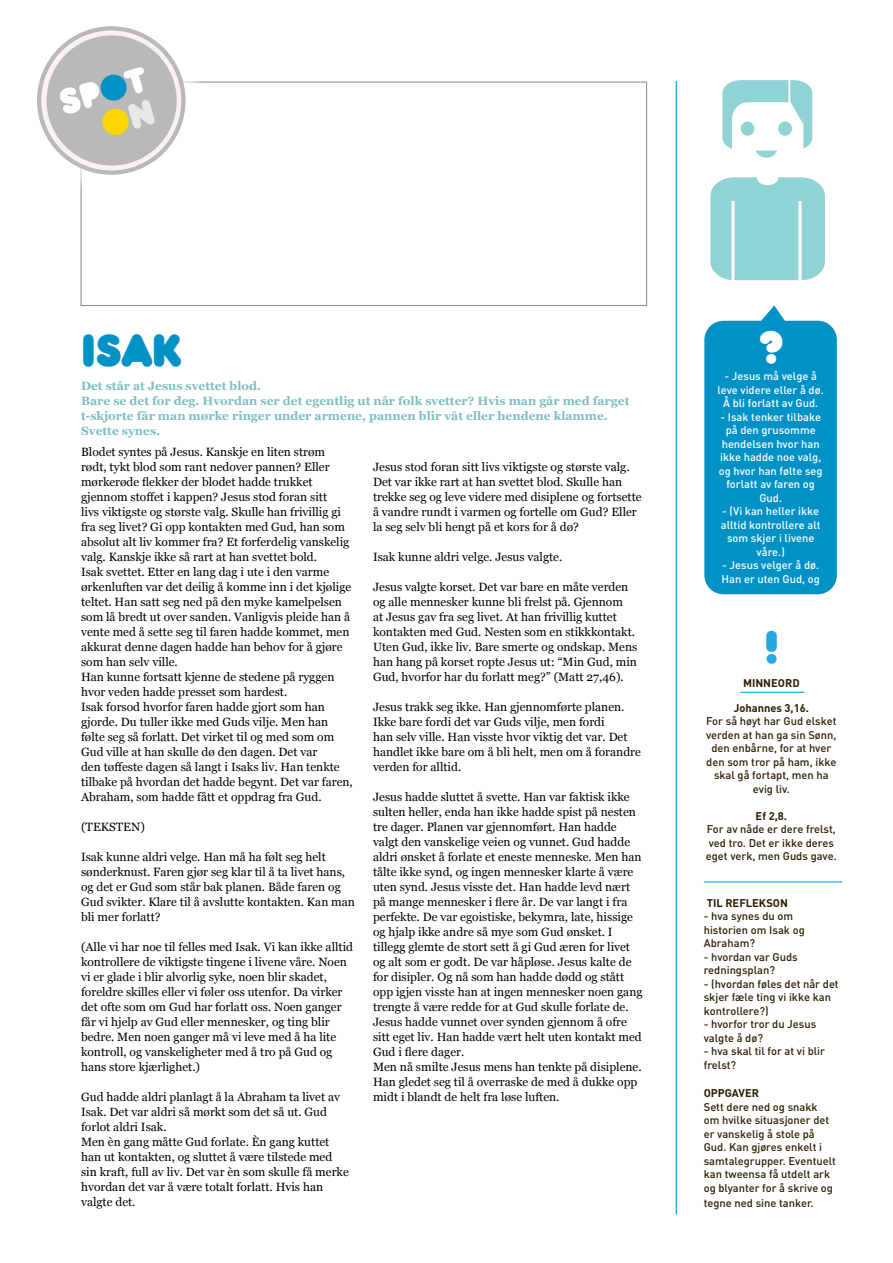
<style>
.page{position:relative;width:893px;height:1263px;background:#fff}
.page>*{position:absolute;margin:0;border:0;box-sizing:border-box;transform-origin:0 0}
.t1{font:48px "RNSBARUTABLACK";color:#26a8e0}
.t2{font:48px "RNSBARUTABLACK";color:#fff}
.t3{font:47.25px "RNSBARUTABLACK";color:#0092c7}
.t4{font:12px/15px "Georgia";color:#000}
.t5{font:700 12px/15px "Georgia";color:#7dbfc0}
.t6{font:500 11.1px/13.5px "DIN";color:#2b1f00}
.t7{font:500 11.1px/13.5px "DIN";color:#fff;text-align:center}
.t8{font:700 11.1px "DIN";color:#2b1f00}
</style>
<div class="page">
<div style="left:704px;top:321px;width:133px;height:273px;background:#0092c7;border-radius:19px"></div>
<div style="left:81px;top:82px;width:566px;height:224px;border:1px solid #8c8986"></div>
<hr style="left:676px;top:81px;width:1px;height:1133px;background:#26a8e0">
<hr style="left:741px;top:692px;width:63px;height:1px;background:#26a8e0">
<svg style="left:750px;top:305px;width:46px;height:16px"></svg>
<div style="left:14px;top:3px;width:194px;height:195px;background:#fff"></div>
<svg style="left:37px;top:26px;width:149px;height:149px"></svg>
<hr style="left:704px;top:881px;width:138px;height:1px;background:#26a8e0">
<svg style="left:710px;top:177px;width:115px;height:103px;background:#95d5d6"></svg>
<div style="left:757px;top:171px;width:21px;height:14px;background:#fff;border-radius:50%"></div>
<svg style="left:722px;top:80px;width:90px;height:78px"></svg>
<hr style="left:788px;top:80px;width:2px;height:27px;background:#fff">
<svg style="left:731px;top:201px;width:4px;height:80px"></svg>
<hr style="left:798px;top:201px;width:3px;height:84px;background:#fff">
<h2 class="t3" style="left:81px;top:320px;width:102px">Isak</h2>
<p class="t5" style="left:81px;top:379px;width:550px">Det står at Jesus svettet blod.<br>Bare se det for deg. Hvordan ser det egentlig ut når folk svetter? Hvis man går med farget t-skjorte får man mørke ringer under armene, pannen blir våt eller hendene klamme.<br>Svette synes.</p>
<p class="t4" style="left:81px;top:444px;width:273px">Blodet syntes på Jesus. Kanskje en liten strøm rødt, tykt blod som rant nedover pannen? Eller mørkerøde flekker der blodet hadde trukket gjennom stoffet i kappen? Jesus stod foran sitt<br>livs viktigste og største valg. Skulle han frivillig gi fra seg livet? Gi opp kontakten med Gud, han som absolut alt liv kommer fra? Et forferdelig vanskelig valg. Kanskje ikke så rart at han svettet bold.<br>Isak svettet. Etter en lang dag i ute i den varme ørkenluften var det deilig å komme inn i det kjølige teltet. Han satt seg ned på den myke kamelpelsen som lå bredt ut over sanden. Vanligvis pleide han å vente med å sette seg til faren hadde kommet, men akkurat denne dagen hadde han behov for å gjøre som han selv ville.<br>Han kunne fortsatt kjenne de stedene på ryggen hvor veden hadde presset som hardest.<br>Isak forsod hvorfor faren hadde gjort som han gjorde. Du tuller ikke med Guds vilje. Men han følte seg så forlatt. Det virket til og med som om Gud ville at han skulle dø den dagen. Det var<br>den tøffeste dagen så langt i Isaks liv. Han tenkte tilbake på hvordan det hadde begynt. Det var faren, Abraham, som hadde fått et oppdrag fra Gud.</p>
<p class="t4" style="left:81px;top:819px;width:65px">(TEKSTEN)</p>
<p class="t4" style="left:81px;top:849px;width:275px">Isak kunne aldri velge. Han må ha følt seg helt sønderknust. Faren gjør seg klar til å ta livet hans, og det er Gud som står bak planen. Både faren og Gud svikter. Klare til å avslutte kontakten. Kan man bli mer forlatt?</p>
<p class="t4" style="left:81px;top:939px;width:274px">(Alle vi har noe til felles med Isak. Vi kan ikke alltid kontrollere de viktigste tingene i livene våre. Noen vi er glade i blir alvorlig syke, noen blir skadet, foreldre skilles eller vi føler oss utenfor. Da virker det ofte som om Gud har forlatt oss. Noen ganger får vi hjelp av Gud eller mennesker, og ting blir bedre. Men noen ganger må vi leve med å ha lite kontroll, og vanskeligheter med å tro på Gud og hans store kjærlighet.)</p>
<p class="t4" style="left:81px;top:1089px;width:269px">Gud hadde aldri planlagt å la Abraham ta livet av Isak. Det var aldri så mørkt som det så ut. Gud forlot aldri Isak.<br>Men èn gang måtte Gud forlate. Èn gang kuttet han ut kontakten, og sluttet å være tilstede med sin kraft, full av liv. Det var èn som skulle få merke hvordan det var å være totalt forlatt. Hvis han valgte det.</p>
<p class="t4" style="left:373px;top:459px;width:270px">Jesus stod foran sitt livs viktigste og største valg.<br>Det var ikke rart at han svettet blod. Skulle han trekke seg og leve videre med disiplene og fortsette å vandre rundt i varmen og fortelle om Gud? Eller la seg selv bli hengt på et kors for å dø?</p>
<p class="t4" style="left:373px;top:549px;width:191px">Isak kunne aldri velge. Jesus valgte.</p>
<p class="t4" style="left:373px;top:579px;width:266px">Jesus valgte korset. Det var bare en måte verden og alle mennesker kunne bli frelst på. Gjennom<br>at Jesus gav fra seg livet. At han frivillig kuttet kontakten med Gud. Nesten som en stikkkontakt.<br>Uten Gud, ikke liv. Bare smerte og ondskap. Mens han hang på korset ropte Jesus ut: “Min Gud, min Gud, hvorfor har du forlatt meg?” (Matt 27,46).</p>
<p class="t4" style="left:373px;top:699px;width:269px">Jesus trakk seg ikke. Han gjennomførte planen.<br>Ikke bare fordi det var Guds vilje, men fordi<br>han selv ville. Han visste hvor viktig det var. Det handlet ikke bare om å bli helt, men om å forandre verden for alltid.</p>
<p class="t4" style="left:373px;top:789px;width:271px">Jesus hadde sluttet å svette. Han var faktisk ikke sulten heller, enda han ikke hadde spist på nesten tre dager. Planen var gjennomført. Han hadde valgt den vanskelige veien og vunnet. Gud hadde aldri ønsket å forlate et eneste menneske. Men han tålte ikke synd, og ingen mennesker klarte å være uten synd. Jesus visste det. Han hadde levd nært på mange mennesker i flere år. De var langt i fra perfekte. De var egoistiske, bekymra, late, hissige og hjalp ikke andre så mye som Gud ønsket. I tillegg glemte de stort sett å gi Gud æren for livet og alt som er godt. De var håpløse. Jesus kalte de for disipler. Og nå som han hadde dødd og stått opp igjen visste han at ingen mennesker noen gang trengte å være redde for at Gud skulle forlate de.<br>Jesus hadde vunnet over synden gjennom å ofre sitt eget liv. Han hadde vært helt uten kontakt med Gud i flere dager.<br>Men nå smilte Jesus mens han tenkte på disiplene.<br>Han gledet seg til å overraske de med å dukke opp midt i blandt de helt fra løse luften.</p>
<h1 class="t2" style="left:760px;top:316px;width:24px">?</h1>
<p class="t7" style="left:718px;top:369px;width:108px">- Jesus må velge å leve videre eller å dø.<br>Å bli forlatt av Gud.</p>
<p class="t7" style="left:719px;top:409px;width:105px">- Isak tenker tilbake på den grusomme hendelsen hvor han ikke hadde noe valg, og hvor han følte seg forlatt av faren og<br>Gud.</p>
<p class="t7" style="left:721px;top:504px;width:101px">- (Vi kan heller ikke alltid kontrollere alt som skjer i livene våre.)</p>
<p class="t7" style="left:721px;top:558px;width:100px;text-align:left">- Jesus velger å dø.<br>Han er uten Gud, og</p>
<h1 class="t1" style="left:764px;top:616px;width:16px">!</h1>
<p class="t8" style="left:743px;top:675px;width:58px">MINNEORD</p>
<p class="t8" style="left:734px;top:700px;width:77px">JOHANNES 3,16.</p>
<p class="t6" style="left:706px;top:714px;width:132px;text-align:center">For så høyt har Gud elsket verden at han ga sin Sønn, den enbårne, for at hver den som tror på ham, ikke skal gå fortapt, men ha evig liv.</p>
<p class="t8" style="left:756px;top:808px;width:33px">EF 2,8.</p>
<p class="t6" style="left:706px;top:822px;width:132px">For av nåde er dere frelst, ved tro. Det er ikke deres eget verk, men Guds gave.</p>
<p class="t8" style="left:707px;top:896px;width:83px">TIL REFLEKSON</p>
<p class="t6" style="left:704px;top:909px;width:102px">- hva synes du om historien om Isak og<br>Abraham?</p>
<p class="t6" style="left:704px;top:950px;width:95px">- hvordan var Guds redningsplan?</p>
<p class="t6" style="left:704px;top:977px;width:136px">- (hvordan føles det når det skjer fæle ting vi ikke kan kontrollere?)</p>
<p class="t6" style="left:704px;top:1017px;width:114px">- hvorfor tror du Jesus valgte å dø?</p>
<p class="t6" style="left:704px;top:1044px;width:123px">- hva skal til for at vi blir frelst?</p>
<p class="t8" style="left:704px;top:1086px;width:57px">OPPGAVER</p>
<p class="t6" style="left:704px;top:1100px;width:134px">Sett dere ned og snakk om hvilke situasjoner det er vanskelig å stole på<br>Gud. Kan gjøres enkelt i samtalegrupper. Eventuelt kan tweensa få utdelt ark og blyanter for å skrive og</p>
<p class="t6" style="left:704px;top:1196px;width:111px">tegne ned sine tanker.</p>
</div>
